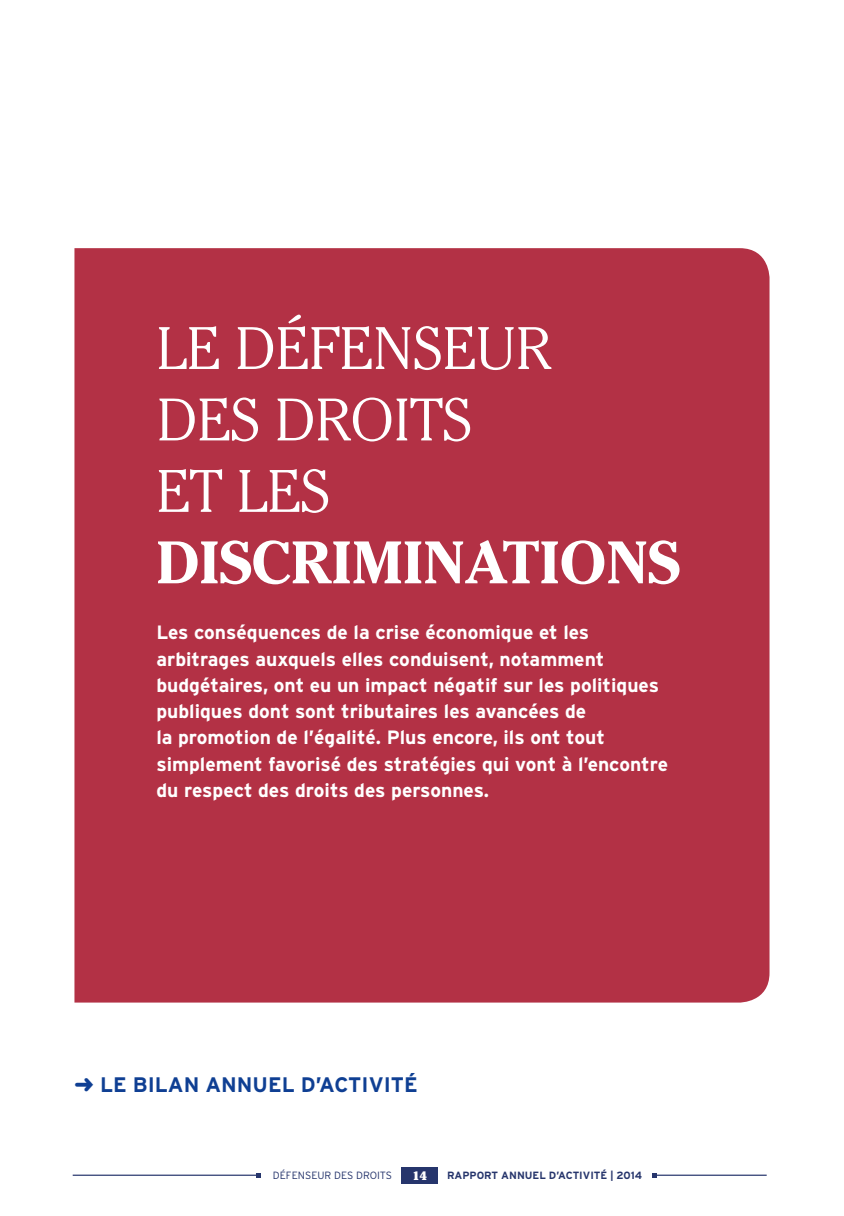
<style>
.page{position:relative;width:844px;height:1216px;background:#fff}
.page>*{position:absolute;margin:0;border:0;box-sizing:border-box;transform-origin:0 0}
.titre_1_-H1{font:300 59.5px/71.4px "Cheltenham";color:#fff}
.t1{font:700 21px "Interstate";color:#0f3f93}
.intro_chapitre{font:700 19.25px/26.2px "Interstate";color:#fff}
.t2{font:900 12.25px "Cheltenham";color:#fff}
.t3{font:700 10.5px "Interstate";color:#26356c}
.t4{font:300 10.5px "Interstate";color:#26356c}
.s1{font-weight:700}
.s2{font-weight:400;color:#fff}
</style>
<div class="page">
<div style="left:401px;top:1166px;width:37px;height:17px;background:#26356c"></div>
<hr style="left:73px;top:1174px;width:186px;height:1px;background:#26356c">
<svg style="left:256px;top:1173px;width:5px;height:4px"></svg>
<hr style="left:654px;top:1174px;width:112px;height:1px;background:#26356c">
<svg style="left:652px;top:1173px;width:5px;height:4px"></svg>
<div style="left:74px;top:248px;width:695px;height:754px;background:#b33145"></div>
<p class="titre_1_-H1" style="left:156px;top:312px;width:525px">LE DÉFENSEUR<br>DES DROITS<br>ET LES<br><span class="s1">DISCRIMINATIONS</span></p>
<p class="intro_chapitre" style="left:156px;top:619px;width:513px">Les conséquences de la crise économique et les arbitrages auxquels elles conduisent, notamment budgétaires, ont eu un impact négatif sur les politiques publiques dont sont tributaires les avancées de<br>la promotion de l’égalité. Plus encore, ils ont tout simplement favorisé des stratégies qui vont à l’encontre du respect des droits des personnes.</p>
<p class="t1" style="left:74px;top:1071px;width:345px">➜ LE BILAN ANNUEL D’ACTIVITÉ</p>
<p class="t4" style="left:253px;top:1169px;width:140px"><span class="s2">14W</span>DÉFENSEUR DES DROITS</p>
<p class="t2" style="left:412px;top:1168px;width:16px">14</p>
<p class="t3" style="left:447px;top:1169px;width:196px">RAPPORT ANNUEL D’ACTIVITÉ | 2014</p>
</div>
